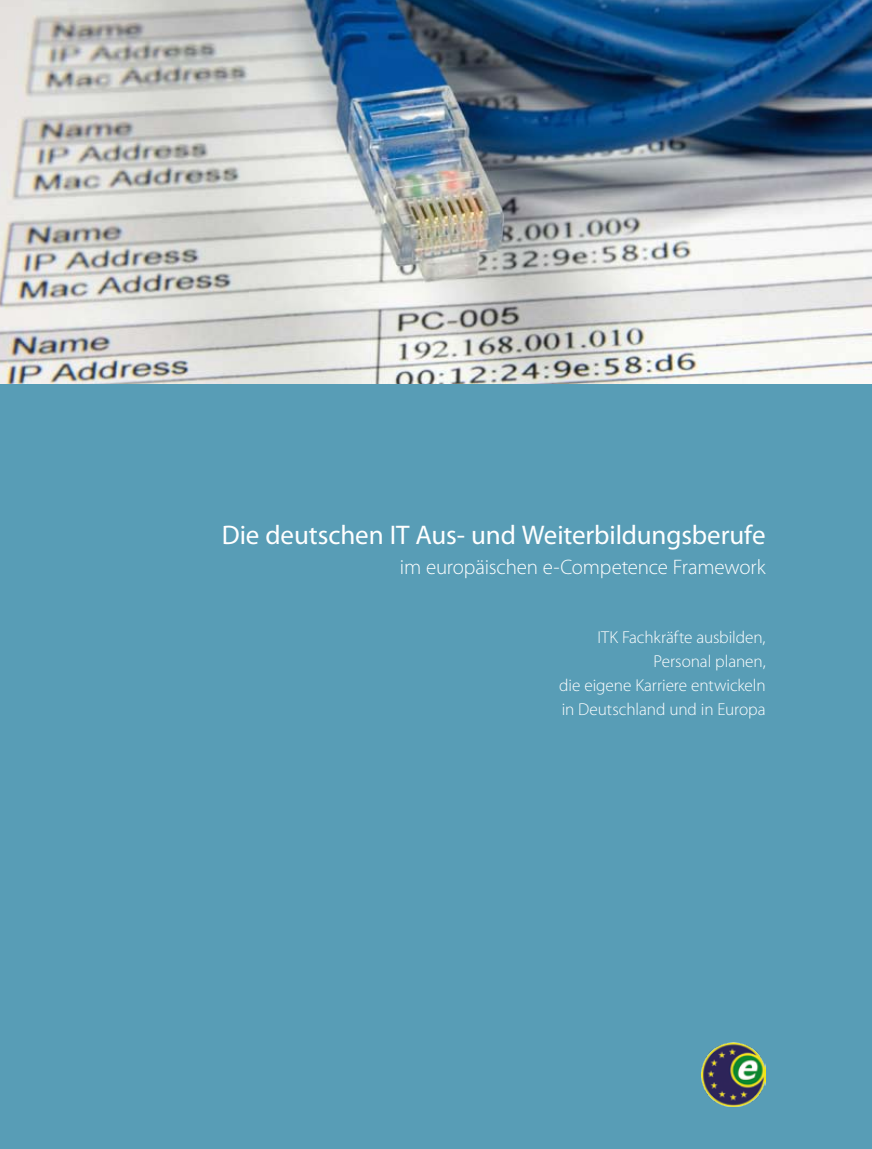
<style>
.page{position:relative;width:872px;height:1149px;background:#fff}
.page>*{position:absolute;margin:0;border:0;box-sizing:border-box;transform-origin:0 0}
.t1{font:27px "Myriad Pro";letter-spacing:-.005em;color:#fff}
.t2{font:300 21px "Myriad Pro";letter-spacing:-.01em;color:#fff}
.t3{font:300 17.25px/24px "Myriad Pro";letter-spacing:-.005em;color:#fff;text-align:right}
</style>
<div class="page">
<div style="left:0;top:13px;width:872px;height:1135px;background:#589db6"></div>
<img style="left:0;top:0;width:872px;height:383px">
<img style="left:702px;top:1042px;width:63px;height:64px">
<h1 class="t1" style="left:222px;top:518px;width:545px">Die deutschen IT Aus- und Weiterbildungsberufe</h1>
<p class="t2" style="left:400px;top:555px;width:367px">im europäischen e-Competence Framework</p>
<p class="t3" style="left:559px;top:625px;width:208px">ITK Fachkräfte ausbilden,<br>Personal planen,<br>die eigene Karriere entwickeln in Deutschland und in Europa</p>
</div>
